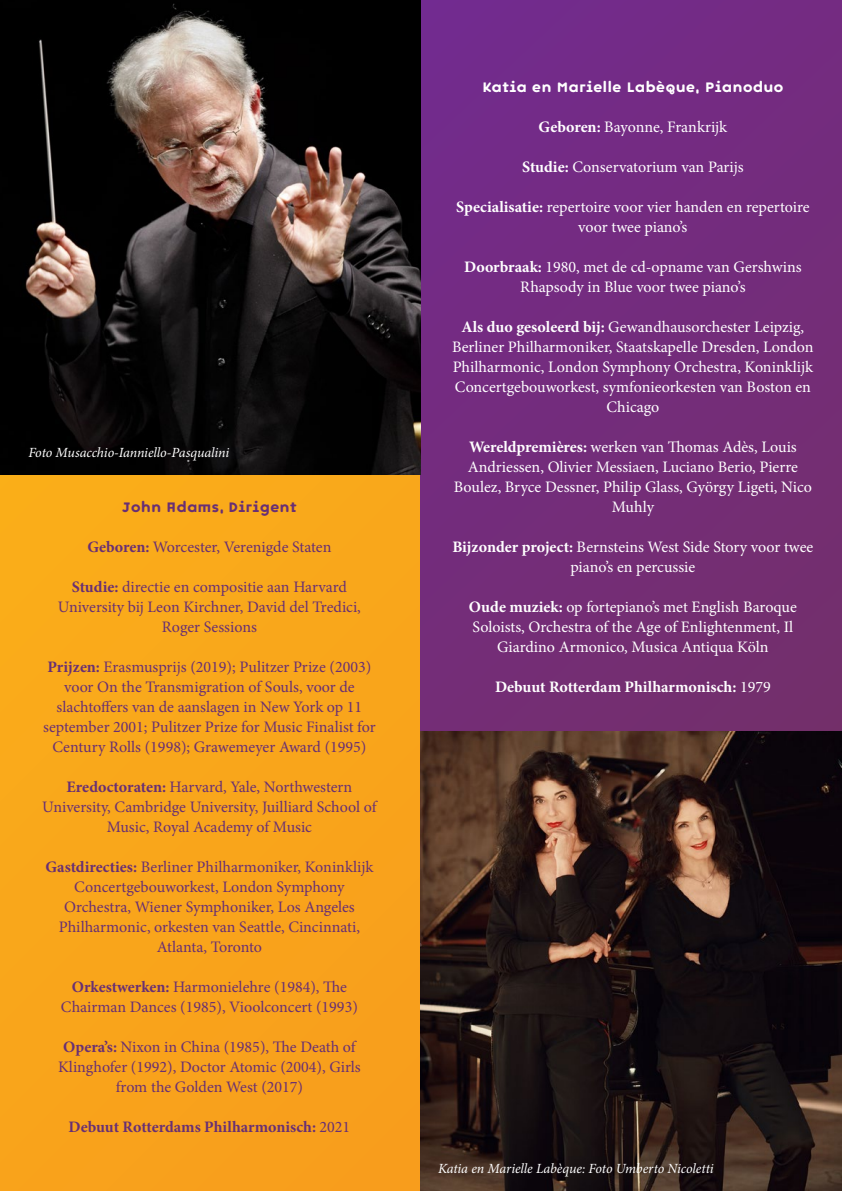
<style>
.page{position:relative;width:842px;height:1191px;background:#fff}
.page>*{position:absolute;margin:0;border:0;box-sizing:border-box;transform-origin:0 0}
.t1{font:16px/20px "Minion Pro";color:#682f74;text-align:center}
.t2{font:16px/20px "Minion Pro";color:#fff;text-align:center}
.t3{font:700 16px "Minion Pro";letter-spacing:-.005em;color:#682f74}
.t4{font:700 16px "Minion Pro";letter-spacing:-.005em;color:#fff}
.t5{font:16px "Rpho";color:#fff}
.t6{font:16px "Rpho";color:#682f74}
.t7{font:italic 14px "Minion Pro";letter-spacing:-.01em;color:#fff}
.s1{font-weight:700}
.s2{font-weight:400}
</style>
<div class="page">
<div style="left:0;top:474px;width:421px;height:717px;background:#f9a51b"></div>
<div style="left:421px;top:0;width:421px;height:739px;background:linear-gradient(to right,#732b83,#742d75)"></div>
<img style="left:0;top:0;width:421px;height:474px">
<img style="left:421px;top:731px;width:421px;height:460px">
<p class="t7" style="left:28px;top:443px;width:202px">Foto Musacchio-Ianniello-Pasqualini</p>
<p class="t6" style="left:122px;top:498px;width:176px">John Adams, Dirigent</p>
<p class="t1" style="left:87px;top:537px;width:246px"><span class="s1">Geboren:</span> Worcester, Verenigde Staten</p>
<p class="t1" style="left:58px;top:577px;width:304px"><span class="s1">Studie:</span> directie en compositie aan Harvard<br>University bij Leon Kirchner, David del Tredici,<br>Roger Sessions</p>
<p class="t1" style="left:43px;top:657px;width:334px"><span class="s1">Prijzen:</span> Erasmusprijs (2019); Pulitzer Prize (2003) voor On the Transmigration of Souls, voor de slachtoffers van de aanslagen in New York op 11 september 2001; Pulitzer Prize for Music Finalist for Century Rolls (1998); Grawemeyer Award (1995)</p>
<p class="t1" style="left:42px;top:777px;width:336px"><span class="s1">Eredoctoraten:</span> Harvard, Yale, Northwestern<br>University, Cambridge University, Juilliard School of<br>Music, Royal Academy of Music</p>
<p class="t1" style="left:45px;top:857px;width:329px"><span class="s1">Gastdirecties:</span> Berliner Philharmoniker, Koninklijk Concertgebouworkest, London Symphony Orchestra, Wiener Symphoniker, Los Angeles Philharmonic, orkesten van Seattle, Cincinnati, Atlanta, Toronto</p>
<p class="t1" style="left:61px;top:977px;width:298px"><span class="s1">Orkestwerken:</span> Harmonielehre (1984), The<br>Chairman Dances (1985), Vioolconcert (1993)</p>
<p class="t1" style="left:58px;top:1037px;width:304px"><span class="s1">Opera’s:</span> Nixon in China (1985), The Death of<br>Klinghofer (1992), Doctor Atomic (2004), Girls from the Golden West (2017)</p>
<p class="t3" style="left:69px;top:1116px;width:283px">Debuut Rotterdams Philharmonisch: <span class="s2">2021</span></p>
<p class="t5" style="left:482px;top:78px;width:303px">Katia en Marielle Labèque, Pianoduo</p>
<p class="t2" style="left:539px;top:117px;width:190px"><span class="s1">Geboren:</span> Bayonne, Frankrijk</p>
<p class="t2" style="left:522px;top:157px;width:223px"><span class="s1">Studie:</span> Conservatorium van Parijs</p>
<p class="t2" style="left:456px;top:197px;width:355px"><span class="s1">Specialisatie:</span> repertoire voor vier handen en repertoire voor twee piano’s</p>
<p class="t2" style="left:464px;top:257px;width:339px"><span class="s1">Doorbraak:</span> 1980, met de cd-opname van Gershwins<br>Rhapsody in Blue voor twee piano’s</p>
<p class="t2" style="left:452px;top:317px;width:363px"><span class="s1">Als duo gesoleerd bij:</span> Gewandhausorchester Leipzig, Berliner Philharmoniker, Staatskapelle Dresden, London Philharmonic, London Symphony Orchestra, Koninklijk Concertgebouworkest, symfonieorkesten van Boston en Chicago</p>
<p class="t2" style="left:454px;top:437px;width:360px"><span class="s1">Wereldpremières:</span> werken van Thomas Adès, Louis Andriessen, Olivier Messiaen, Luciano Berio, Pierre Boulez, Bryce Dessner, Philip Glass, György Ligeti, Nico Muhly</p>
<p class="t2" style="left:452px;top:537px;width:363px"><span class="s1">Bijzonder project:</span> Bernsteins West Side Story voor twee piano’s en percussie</p>
<p class="t2" style="left:469px;top:597px;width:330px"><span class="s1">Oude muziek:</span> op fortepiano’s met English Baroque<br>Soloists, Orchestra of the Age of Enlightenment, Il<br>Giardino Armonico, Musica Antiqua Köln</p>
<p class="t4" style="left:495px;top:676px;width:277px">Debuut Rotterdam Philharmonisch: <span class="s2">1979</span></p>
<p class="t7" style="left:438px;top:1158px;width:277px">Katia en Marielle Labèque: Foto Umberto Nicoletti</p>
</div>
